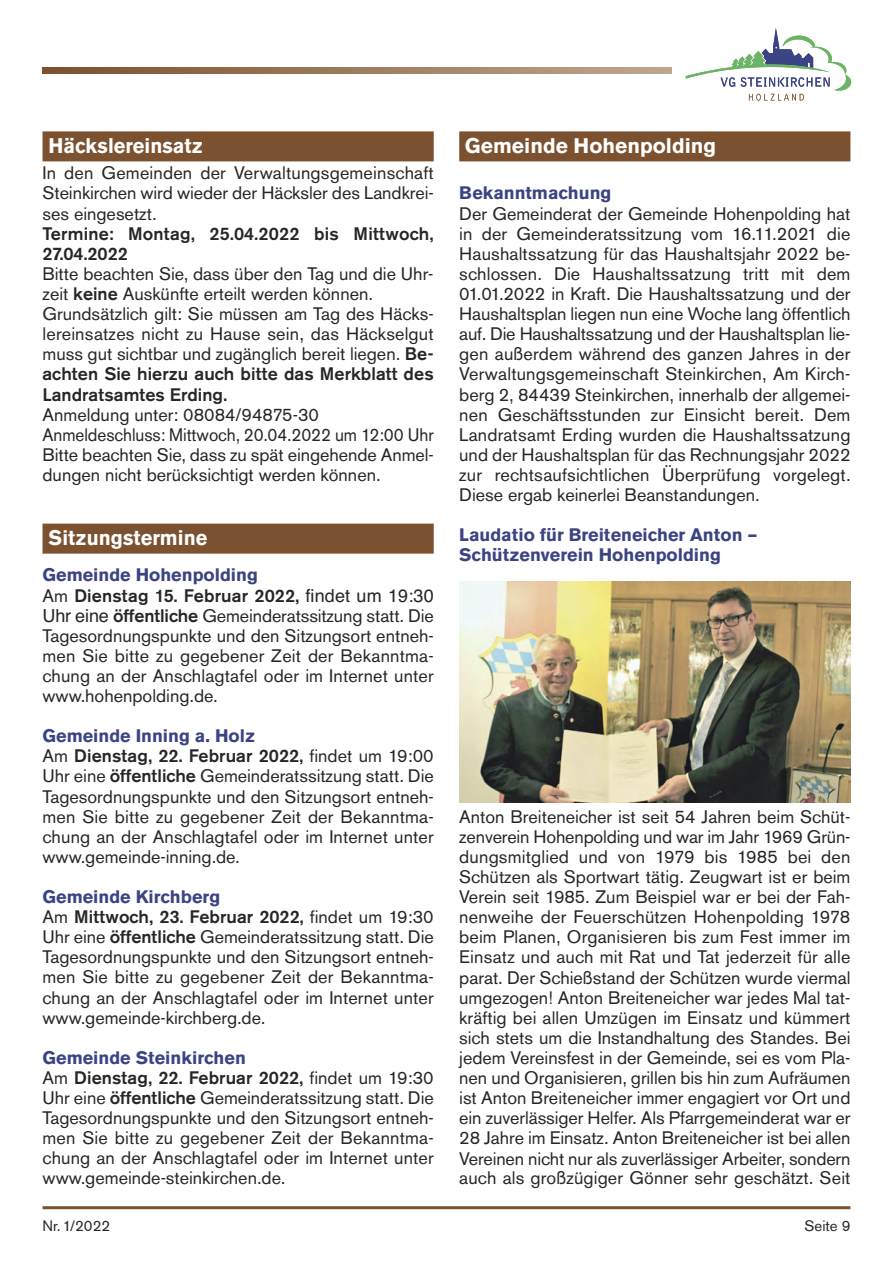
<style>
.page{position:relative;width:893px;height:1263px;background:#fff}
.page>*{position:absolute;margin:0;border:0;box-sizing:border-box;transform-origin:0 0}
.t1{font:700 21px "Akzidenz Grotesk BQ";color:#fff;scale:.95 1}
.t2{font:700 21px "Akzidenz Grotesk BQ";color:#fff}
.t3{font:18px/20.1px "Akzidenz Grotesk BQ";color:#272526}
.t4{font:700 18px/20.1px "Akzidenz Grotesk BQ";color:#3b4483}
.t5{font:500 18px/20.1px "Akzidenz Grotesk BQ";letter-spacing:.01em;color:#272526}
.t6{font:15px "Akzidenz Grotesk BQ";color:#272526}
.s1{font-weight:500}
.s2{font-weight:700;color:#3b4483}
.s3{font-family:"Helvetica"}
</style>
<div class="page">
<hr style="left:43px;top:1206px;width:807px;height:3px;background:#7b512f">
<svg style="left:43px;top:67px;width:629px;height:6px;background:#9c7c5e"></svg>
<svg style="left:686px;top:28px;width:165px;height:73px"></svg>
<div style="left:43px;top:131px;width:391px;height:30px;background:#7b512f"></div>
<div style="left:43px;top:524px;width:391px;height:30px;background:#7b512f"></div>
<div style="left:459px;top:131px;width:391px;height:30px;background:#7b512f"></div>
<img style="left:459px;top:581px;width:391px;height:221px">
<p class="t1" style="left:49px;top:134px;width:164px">Häckslereinsatz</p>
<p class="t3" style="left:43px;top:163px;width:393px;text-align:justify">In den Gemeinden der Verwaltungsgemeinschaft Steinkirchen wird wieder der Häcksler des Landkrei&shy;ses eingesetzt.</p>
<p class="t5" style="left:43px;top:223px;width:393px">Termine: Montag, 25.04.2022 bis Mittwoch,<br>27.04.2022</p>
<p class="t3" style="left:43px;top:264px;width:393px">Bitte beachten Sie, dass über den Tag und die Uhr&shy;zeit <span class="s1">keine</span> Auskünfte erteilt werden können.<br>Grundsätzlich gilt: Sie müssen am Tag des Häcks&shy;lereinsatzes nicht zu Hause sein, das Häckselgut muss gut sichtbar und zugänglich bereit liegen. <span class="s1">Be&shy;achten Sie hierzu auch bitte das Merkblatt des Landratsamtes Erding.</span></p>
<p class="t3" style="left:43px;top:405px;width:393px">Anmeldung unter: 08084/94875-30<br>Anmeldeschluss: Mittwoch, 20.04.2022 um 12:00 Uhr Bitte beachten Sie, dass zu spät eingehende Anmel&shy;dungen nicht berücksichtigt werden können.</p>
<p class="t1" style="left:49px;top:526px;width:169px">Sitzungstermine</p>
<p class="t3" style="left:43px;top:565px;width:393px"><span class="s2">Gemeinde Hohenpolding<br></span>Am <span class="s1">Dienstag 15. Februar 2022,</span> <span class="s3">findet um 19:30<br>Uhr eine</span> <span class="s1">öffentliche</span> Gemeinderatssitzung statt. Die Tagesordnungspunkte und den Sitzungsort entneh&shy;men Sie bitte zu gegebener Zeit der Bekanntma&shy;chung an der Anschlagtafel oder im Internet unter www.hohenpolding.de.</p>
<p class="t3" style="left:43px;top:726px;width:393px"><span class="s2">Gemeinde Inning a. Holz<br></span>Am <span class="s1">Dienstag, 22. Februar 2022,</span> findet um 19:00<br>Uhr eine <span class="s1">öffentliche</span> Gemeinderatssitzung statt. Die Tagesordnungspunkte und den Sitzungsort entneh&shy;men Sie bitte zu gegebener Zeit der Bekanntma&shy;chung an der Anschlagtafel oder im Internet unter www.gemeinde-inning.de.</p>
<p class="t3" style="left:43px;top:887px;width:393px"><span class="s2">Gemeinde Kirchberg<br></span>Am <span class="s1">Mittwoch, 23. Februar 2022,</span> findet um 19:30<br>Uhr eine <span class="s1">öffentliche</span> Gemeinderatssitzung statt. Die Tagesordnungspunkte und den Sitzungsort entneh&shy;men Sie bitte zu gegebener Zeit der Bekanntma&shy;chung an der Anschlagtafel oder im Internet unter www.gemeinde-kirchberg.de.</p>
<p class="t3" style="left:43px;top:1048px;width:393px"><span class="s2">Gemeinde Steinkirchen<br></span>Am <span class="s1">Dienstag, 22. Februar 2022,</span> findet um 19:30<br>Uhr eine <span class="s1">öffentliche</span> Gemeinderatssitzung statt. Die Tagesordnungspunkte und den Sitzungsort entneh&shy;men Sie bitte zu gegebener Zeit der Bekanntma&shy;chung an der Anschlagtafel oder im Internet unter www.gemeinde-steinkirchen.de.</p>
<p class="t2" style="left:465px;top:134px;width:253px">Gemeinde Hohenpolding</p>
<p class="t4" style="left:459px;top:183px;width:154px">Bekanntmachung</p>
<p class="t3" style="left:459px;top:204px;width:393px;text-align:justify">Der Gemeinderat der Gemeinde Hohenpolding hat in der Gemeinderatssitzung vom 16.11.2021 die Haushaltssatzung für das Haushaltsjahr 2022 be&shy;schlossen. Die Haushaltssatzung tritt mit dem 01.01.2022 in Kraft. Die Haushaltssatzung und der Haushaltsplan liegen nun eine Woche lang öffentlich auf. Die Haushaltssatzung und der Haushaltsplan lie&shy;gen außerdem während des ganzen Jahres in der Verwaltungsgemeinschaft Steinkirchen, Am Kirch&shy;berg 2, 84439 Steinkirchen, innerhalb der allgemei&shy;nen Geschäftsstunden zur Einsicht bereit. Dem Landratsamt Erding wurden die Haushaltssatzung und der Haushaltsplan für das Rechnungsjahr 2022 zur rechtsaufsichtlichen Überprüfung vorgelegt.<br>Diese ergab keinerlei Beanstandungen.</p>
<p class="t4" style="left:459px;top:525px;width:300px">Laudatio für Breiteneicher Anton –<br>Schützenverein Hohenpolding</p>
<p class="t3" style="left:459px;top:807px;width:393px;text-align:justify">Anton Breiteneicher ist seit 54 Jahren beim Schüt&shy;zenverein Hohenpolding und war im Jahr 1969 Grün&shy;dungsmitglied und von 1979 bis 1985 bei den Schützen als Sportwart tätig. Zeugwart ist er beim Verein seit 1985. Zum Beispiel war er bei der Fah&shy;nenweihe der Feuerschützen Hohenpolding 1978 beim Planen, Organisieren bis zum Fest immer im Einsatz und auch mit Rat und Tat jederzeit für alle parat. Der Schießstand der Schützen wurde viermal umgezogen! Anton Breiteneicher war jedes Mal tat&shy;kräftig bei allen Umzügen im Einsatz und kümmert sich stets um die Instandhaltung des Standes. Bei jedem Vereinsfest in der Gemeinde, sei es vom Pla&shy;nen und Organisieren, grillen bis hin zum Aufräumen ist Anton Breiteneicher immer engagiert vor Ort und ein zuverlässiger Helfer. Als Pfarrgemeinderat war er 28 Jahre im Einsatz. Anton Breiteneicher ist bei allen Vereinen nicht nur als zuverlässiger Arbeiter, sondern auch als großzügiger Gönner sehr geschätzt. Seit</p>
<p class="t6" style="left:43px;top:1217px;width:69px">Nr. 1/2022</p>
<p class="t6" style="left:804px;top:1217px;width:47px">Seite 9</p>
</div>
